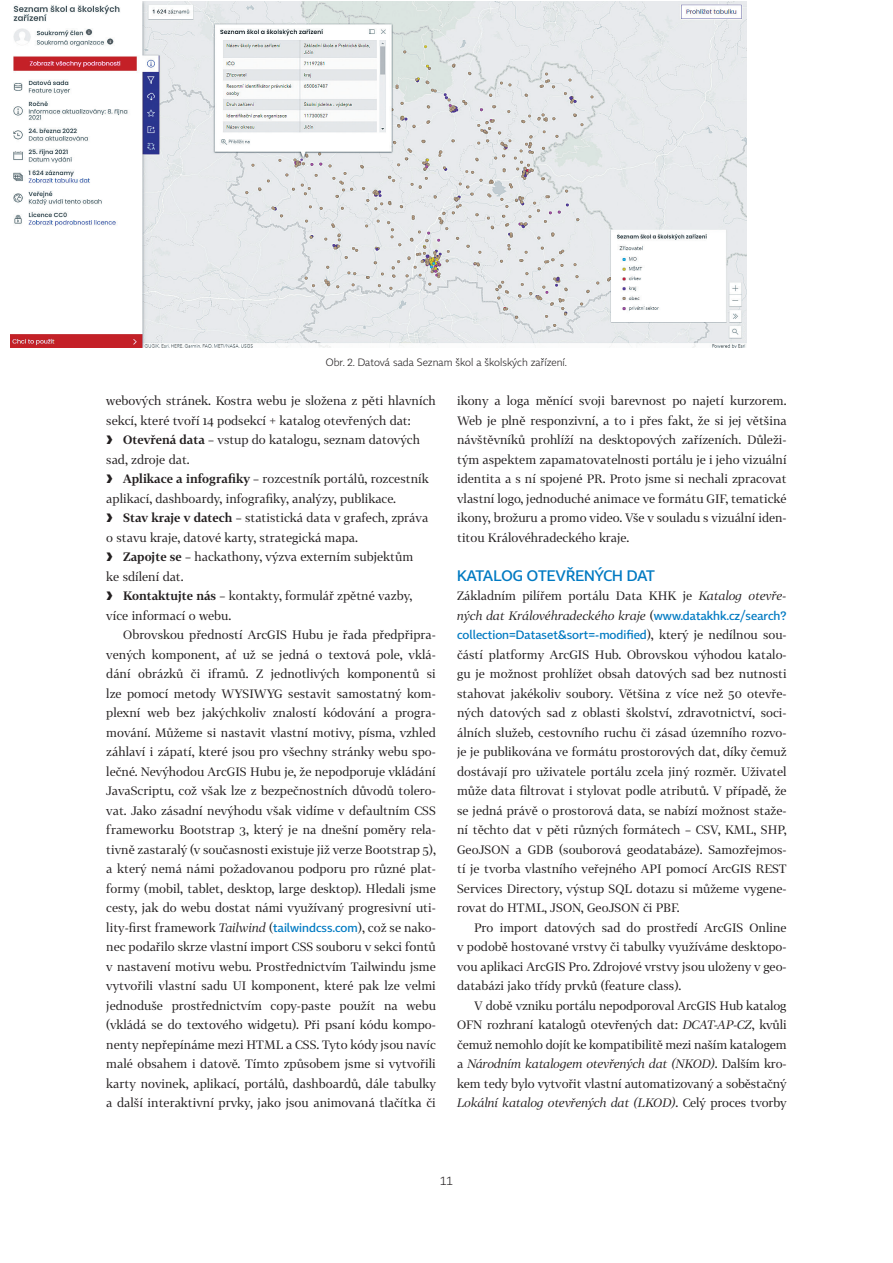
<style>
.page{position:relative;width:893px;height:1263px;background:#fff}
.page>*{position:absolute;margin:0;border:0;box-sizing:border-box;transform-origin:0 0}
.t1{font:500 15px "Tabac Sans";color:#007ac2}
.t2{font:12px/19.5px "Tabac G2";color:#231f20;text-align:justify}
.t3{font:italic 12px/19.5px "Tabac G2";color:#231f20}
.t4{font:500 12px "Tabac Sans";color:#007ac2}
.t5{font:300 12px "Tabac Slab";color:#231f20}
.t6{font:300 10.5px "Tabac Sans";color:#231f20}
.s1{font-family:"Tabac Sans"}
.s2{font-weight:600}
.s3{font-style:italic}
.s4{font-family:"Tabac Sans";font-weight:500;color:#007ac2}
.s5{font-style:normal}
.s6{font-family:"Tabac Sans";font-weight:500;font-style:normal;color:#007ac2}
.s7{font-family:"Tabac G2";font-weight:400;color:#231f20}
</style>
<div class="page">
<img style="left:11px;top:2px;width:735px;height:346px">
<p class="t6" style="left:326px;top:356px;width:243px">Obr. 2. Datová sada Seznam škol a školských zařízení.</p>
<p class="t2" style="left:106px;top:391px;width:331px;text-align:left">webových stránek. Kostra webu je složena z pěti hlavních sekcí, které tvoří 14 podsekcí + katalog otevřených dat:<br><span class="s1">❱</span> <span class="s2">Otevřená data</span> – vstup do katalogu, seznam datových sad, zdroje dat.<br><span class="s1">❱</span> <span class="s2">Aplikace a infografiky</span> – rozcestník portálů, rozcestník aplikací, dashboardy, infografiky, analýzy, publikace.<br><span class="s1">❱</span> <span class="s2">Stav kraje v datech</span> – statistická data v grafech, zpráva o stavu kraje, datové karty, strategická mapa.<br><span class="s1">❱</span> <span class="s2">Zapojte se</span> – hackathony, výzva externím subjektům<br>ke sdílení dat.<br><span class="s1">❱</span> <span class="s2">Kontaktujte nás</span> – kontakty, formulář zpětné vazby, více informací o webu.</p>
<p class="t2" style="left:106px;top:625px;width:331px;text-indent:17px">Obrovskou předností ArcGIS Hubu je řada předpřipra‑ vených komponent, ať už se jedná o textová pole, vklá‑ dání obrázků či iframů. Z jednotlivých komponentů si lze pomocí metody WYSIWYG sestavit samostatný kom‑ plexní web bez jakýchkoliv znalostí kódování a progra‑ mování. Můžeme si nastavit vlastní motivy, písma, vzhled záhlaví i zápatí, které jsou pro všechny stránky webu spo‑ lečné. Nevýhodou ArcGIS Hubu je, že nepodporuje vkládání JavaScriptu, což však lze z bezpečnostních důvodů tolero‑ vat. Jako zásadní nevýhodu však vidíme v defaultním CSS frameworku Bootstrap 3, který je na dnešní poměry rela‑ tivně zastaralý (v současnosti existuje již verze Bootstrap 5), a který nemá námi požadovanou podporu pro různé plat‑ formy (mobil, tablet, desktop, large desktop). Hledali jsme cesty, jak do webu dostat námi využívaný progresivní uti‑ lity‑first framework <span class="s3">Tailwind</span> (<span class="s4">tailwindcss.com</span>), což se nako‑ nec podařilo skrze vlastní import CSS souboru v sekci fontů v nastavení motivu webu. Prostřednictvím Tailwindu jsme vytvořili vlastní sadu UI komponent, které pak lze velmi jednoduše prostřednictvím copy‑paste použít na webu (vkládá se do textového widgetu). Při psaní kódu kompo‑ nenty nepřepínáme mezi HTML a CSS. Tyto kódy jsou navíc malé obsahem i datově. Tímto způsobem jsme si vytvořili karty novinek, aplikací, portálů, dashboardů, dále tabulky a další interaktivní prvky, jako jsou animovaná tlačítka či</p>
<p class="t2" style="left:457px;top:391px;width:331px">ikony a loga měnící svoji barevnost po najetí kurzorem.<br>Web je plně responzivní, a to i přes fakt, že si jej většina návštěvníků prohlíží na desktopových zařízeních. Důleži‑ tým aspektem zapamatovatelnosti portálu je i jeho vizuální identita a s ní spojené PR. Proto jsme si nechali zpracovat vlastní logo, jednoduché animace ve formátu GIF, tematické ikony, brožuru a promo video. Vše v souladu s vizuální iden‑ titou Královéhradeckého kraje.</p>
<p class="t1" style="left:457px;top:566px;width:199px">KATALOG OTEVŘENÝCH DAT</p>
<p class="t3" style="left:457px;top:586px;width:331px"><span class="s5">Základním pilířem portálu Data KHK je</span> Katalog otevře‑ ných dat Královéhradeckého kraje <span class="s5">(</span><span class="s6">www.datakhk.cz/search?</span></p>
<p class="t4" style="left:457px;top:627px;width:331px">collection=Dataset&amp;sort=-modified<span class="s7">), který je nedílnou sou‑</span></p>
<p class="t2" style="left:457px;top:644px;width:331px">částí platformy ArcGIS Hub. Obrovskou výhodou katalo‑ gu je možnost prohlížet obsah datových sad bez nutnosti stahovat jakékoliv soubory. Většina z více než 50 otevře‑ ných datových sad z oblasti školství, zdravotnictví, soci‑ álních služeb, cestovního ruchu či zásad územního rozvo‑ je je publikována ve formátu prostorových dat, díky čemuž dostávají pro uživatele portálu zcela jiný rozměr. Uživatel může data filtrovat i stylovat podle atributů. V případě, že se jedná právě o prostorová data, se nabízí možnost staže‑ ní těchto dat v pěti různých formátech – CSV, KML, SHP, GeoJSON a GDB (souborová geodatabáze). Samozřejmos‑ tí je tvorba vlastního veřejného API pomocí ArcGIS REST Services Directory, výstup SQL dotazu si můžeme vygene‑ rovat do HTML, JSON, GeoJSON či PBF.</p>
<p class="t2" style="left:457px;top:917px;width:331px;text-indent:17px">Pro import datových sad do prostředí ArcGIS Online v podobě hostované vrstvy či tabulky využíváme desktopo‑ vou aplikaci ArcGIS Pro. Zdrojové vrstvy jsou uloženy v geo‑ databázi jako třídy prvků (feature class).</p>
<p class="t2" style="left:457px;top:995px;width:331px;text-indent:17px">V době vzniku portálu nepodporoval ArcGIS Hub katalog OFN rozhraní katalogů otevřených dat: <span class="s3">DCAT‑AP‑CZ</span>, kvůli čemuž nemohlo dojít ke kompatibilitě mezi naším katalogem a <span class="s3">Národním katalogem otevřených dat (NKOD)</span>. Dalším kro‑ kem tedy bylo vytvořit vlastní automatizovaný a soběstačný <span class="s3">Lokální katalog otevřených dat (LKOD)</span>. Celý proces tvorby</p>
<p class="t5" style="left:440px;top:1174px;width:14px">11</p>
</div>
